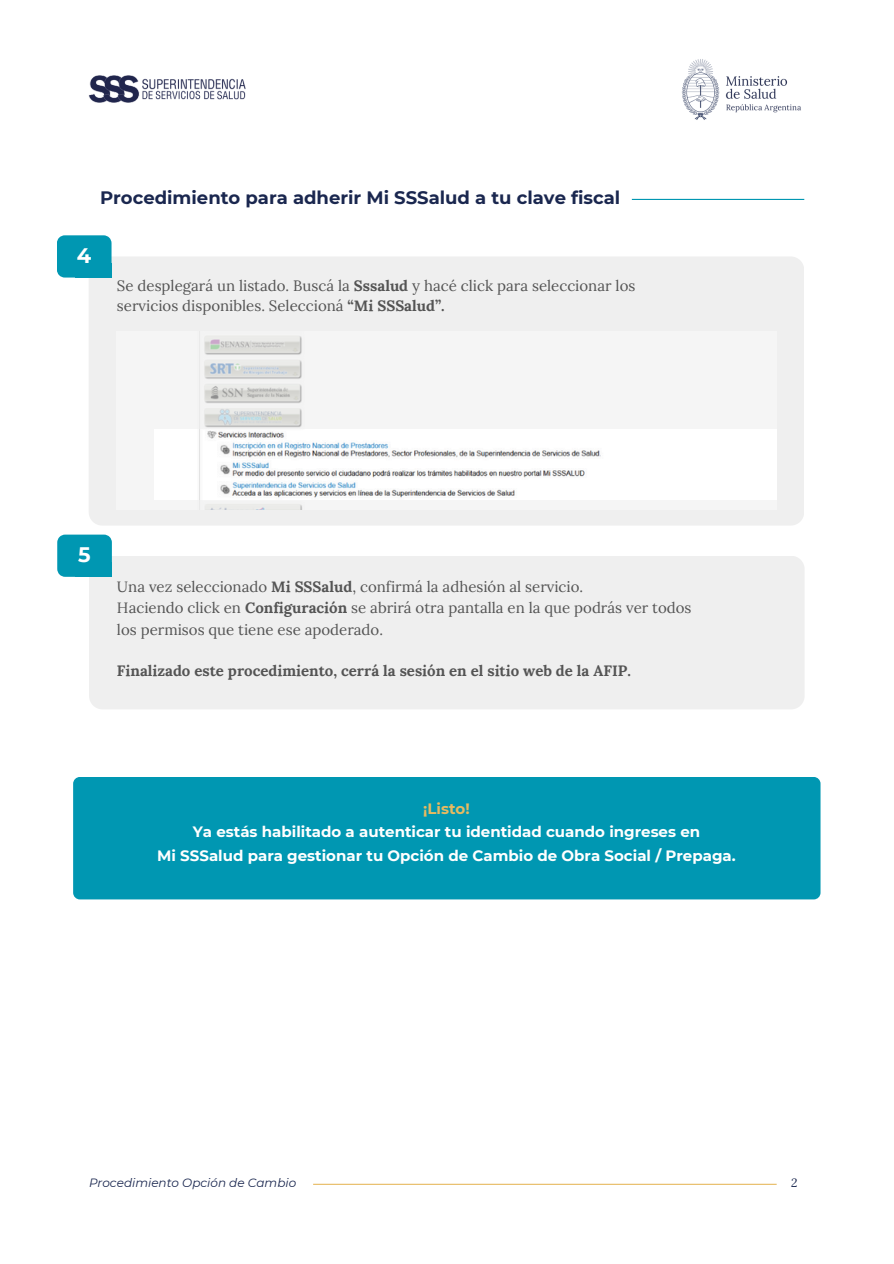
<style>
.page{position:relative;width:894px;height:1264px;background:#fff}
.page>*{position:absolute;margin:0;border:0;box-sizing:border-box;transform-origin:0 0}
.t1{font:700 21px "Montserrat";color:#fff}
.t2{font:700 18px "Montserrat";color:#1a274f}
.t3{font:15px/21.3px "Lora";color:#545454}
.t4{font:700 15px/23.7px "Montserrat";color:#fff;text-align:center}
.t5{font:700 15px "Lora";color:#545454}
.t6{font:italic 12px "Montserrat";color:#1a274f}
.t7{font:italic 12px "Lora";color:#1a274f}
.s1{font-weight:700}
.s2{color:#e7ba61}
</style>
<div class="page">
<img style="left:89px;top:75px;width:157px;height:28px">
<img style="left:682px;top:59px;width:119px;height:61px">
<div style="left:89px;top:256px;width:714px;height:269px;background:#efefef"></div>
<div style="left:57px;top:235px;width:54px;height:42px;background:#0097b2"></div>
<div style="left:75px;top:263px;width:36px;height:14px;background:#0097b2"></div>
<img style="left:117px;top:332px;width:659px;height:177px">
<div style="left:89px;top:556px;width:715px;height:153px;background:#efefef"></div>
<svg style="left:57px;top:534px;width:55px;height:43px;background:#0c9cb5"></svg>
<div style="left:76px;top:562px;width:36px;height:15px;background:#0097b2"></div>
<img style="left:154px;top:429px;width:622px;height:70px">
<div style="left:73px;top:777px;width:747px;height:122px;background:#0097b2;border-radius:7px"></div>
<hr style="left:313px;top:1183px;width:463px;height:1px;background:#e7ba61">
<hr style="left:631px;top:199px;width:173px;height:1px;background:#0097b2">
<p class="t2" style="left:100px;top:187px;width:521px">Procedimiento para adherir Mi SSSalud a tu clave fiscal</p>
<p class="t1" style="left:77px;top:242px;width:16px">4</p>
<p class="t3" style="left:117px;top:275px;width:520px;line-height:20.2px">Se desplegará un listado. Buscá la <span class="s1">Sssalud</span> y hacé click para seleccionar los servicios disponibles. Seleccioná <span class="s1">“Mi SSSalud”.</span></p>
<p class="t1" style="left:78px;top:541px;width:14px">5</p>
<p class="t3" style="left:117px;top:576px;width:576px">Una vez seleccionado <span class="s1">Mi SSSalud</span>, confirmá la adhesión al servicio.<br>Haciendo click en <span class="s1">Configuración</span> se abrirá otra pantalla en la que podrás ver todos los permisos que tiene ese apoderado.</p>
<h3 class="t5" style="left:117px;top:661px;width:515px">Finalizado este procedimiento, cerrá la sesión en el sitio web de la AFIP.</h3>
<p class="t4" style="left:157px;top:796px;width:580px"><span class="s2">¡Listo!<br></span>Ya estás habilitado a autenticar tu identidad cuando ingreses en<br>Mi SSSalud para gestionar tu Opción de Cambio de Obra Social / Prepaga.</p>
<h1 class="t6" style="left:89px;top:1175px;width:209px">Procedimiento Opción de Cambio</h1>
<p class="t7" style="left:791px;top:1174px;width:8px">2</p>
</div>
